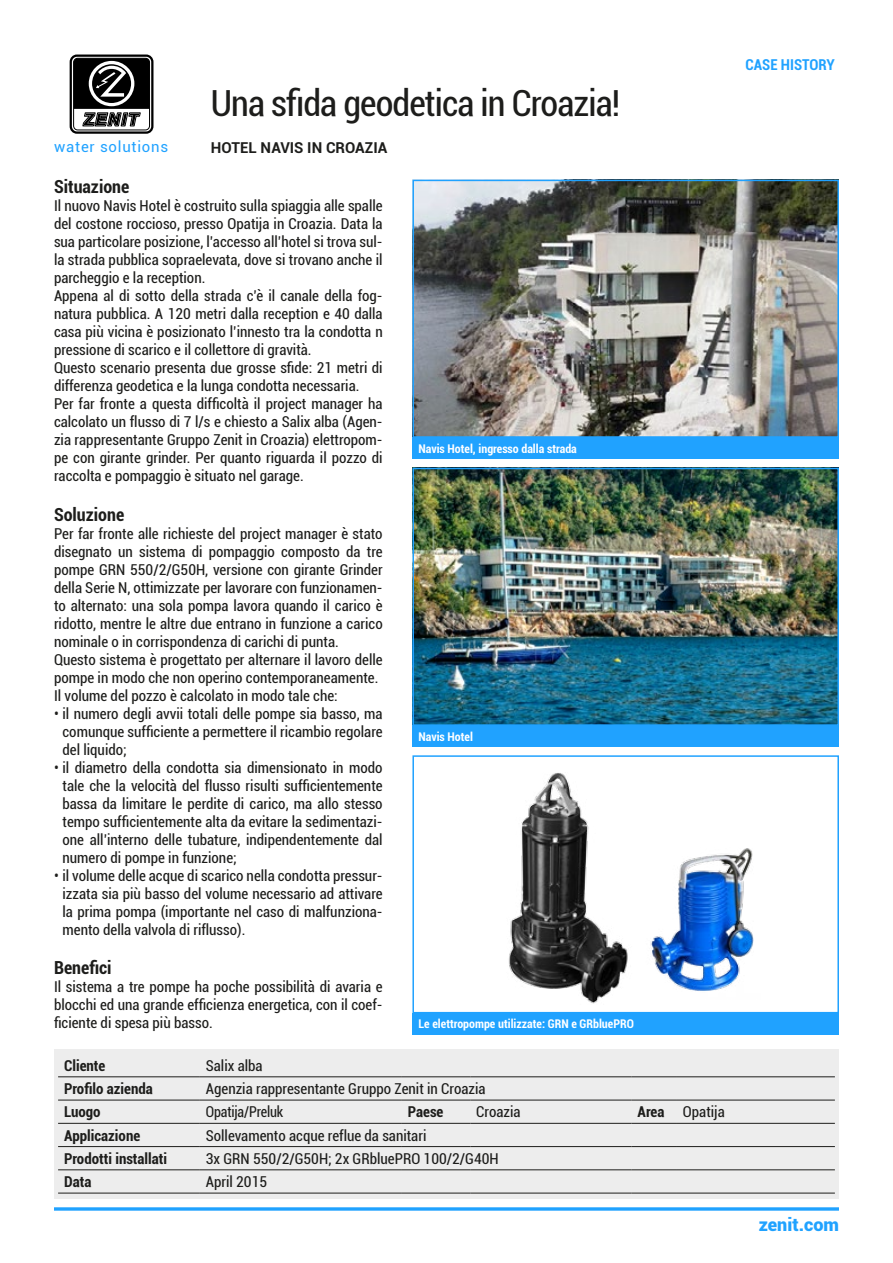
<style>
.page{position:relative;width:893px;height:1263px;background:#fff}
.page>*{position:absolute;margin:0;border:0;box-sizing:border-box;transform-origin:0 0}
.Testo{font:condensed 36px "Roboto";letter-spacing:-.025em;color:#1d1d1b}
.Testo-2{font:700 condensed 18px "Roboto";color:#1d1d1b}
.t1{font:900 18px "Roboto";color:#20a2ff}
.Testo-3{font:condensed 15px/18px "Roboto";color:#1d1d1b;text-align:justify}
.Testo-4{font:700 condensed 15px "Roboto";color:#1d1d1b}
.Testo-5{font:700 15px "Roboto";color:#1d1d1b}
.t2{font:15px "Roboto";letter-spacing:.05em;color:#20a2ff}
.Testo-6{font:condensed 15px "Roboto";color:#1d1d1b;scale:.94 1}
.Titoletto_10_blue{font:700 condensed 15px "Roboto";color:#20a2ff}
.Testo_-_Mini{font:700 condensed 12px "Roboto";color:#fff}
</style>
<div class="page">
<svg style="left:71px;top:56px;width:81px;height:77px"></svg>
<div style="left:70px;top:55px;width:83px;height:79px;border:2px solid #000;border-radius:6px"></div>
<div style="left:73px;top:58px;width:77px;height:72px;border:1px solid #000;border-radius:4px"></div>
<svg style="left:74px;top:58px;width:76px;height:68px"></svg>
<svg style="left:54px;top:1207px;width:785px;height:4px;background:#42b0ff"></svg>
<div style="left:54px;top:1049px;width:785px;height:149px;background:#ededed"></div>
<img style="left:415px;top:471px;width:421px;height:252px">
<div style="left:412px;top:468px;width:427px;height:258px;border:2px solid #20a2ff"></div>
<img style="left:415px;top:183px;width:421px;height:252px">
<div style="left:412px;top:180px;width:427px;height:258px;border:2px solid #20a2ff"></div>
<div style="left:412px;top:755px;width:427px;height:258px;border:2px solid #20a2ff"></div>
<img style="left:509px;top:773px;width:119px;height:231px">
<img style="left:650px;top:848px;width:104px;height:143px">
<hr style="left:58px;top:1076px;width:142px;height:1px;background:#1d1d1b">
<hr style="left:200px;top:1076px;width:202px;height:1px;background:#1d1d1b">
<hr style="left:402px;top:1076px;width:68px;height:1px;background:#1d1d1b">
<hr style="left:470px;top:1076px;width:162px;height:1px;background:#1d1d1b">
<hr style="left:632px;top:1076px;width:45px;height:1px;background:#1d1d1b">
<hr style="left:677px;top:1076px;width:158px;height:1px;background:#1d1d1b">
<hr style="left:58px;top:1100px;width:142px;height:1px;background:#1d1d1b">
<hr style="left:200px;top:1100px;width:202px;height:1px;background:#1d1d1b">
<hr style="left:402px;top:1100px;width:68px;height:1px;background:#1d1d1b">
<hr style="left:470px;top:1100px;width:162px;height:1px;background:#1d1d1b">
<hr style="left:632px;top:1100px;width:45px;height:1px;background:#1d1d1b">
<hr style="left:677px;top:1100px;width:158px;height:1px;background:#1d1d1b">
<hr style="left:58px;top:1123px;width:142px;height:1px;background:#1d1d1b">
<hr style="left:200px;top:1123px;width:202px;height:1px;background:#1d1d1b">
<hr style="left:402px;top:1123px;width:68px;height:1px;background:#1d1d1b">
<hr style="left:470px;top:1123px;width:162px;height:1px;background:#1d1d1b">
<hr style="left:632px;top:1123px;width:45px;height:1px;background:#1d1d1b">
<hr style="left:677px;top:1123px;width:158px;height:1px;background:#1d1d1b">
<hr style="left:58px;top:1146px;width:142px;height:1px;background:#1d1d1b">
<hr style="left:200px;top:1146px;width:202px;height:1px;background:#1d1d1b">
<hr style="left:402px;top:1146px;width:68px;height:1px;background:#1d1d1b">
<hr style="left:470px;top:1146px;width:162px;height:1px;background:#1d1d1b">
<hr style="left:632px;top:1146px;width:45px;height:1px;background:#1d1d1b">
<hr style="left:677px;top:1146px;width:158px;height:1px;background:#1d1d1b">
<hr style="left:58px;top:1169px;width:142px;height:1px;background:#1d1d1b">
<hr style="left:200px;top:1169px;width:202px;height:1px;background:#1d1d1b">
<hr style="left:402px;top:1169px;width:68px;height:1px;background:#1d1d1b">
<hr style="left:470px;top:1169px;width:162px;height:1px;background:#1d1d1b">
<hr style="left:632px;top:1169px;width:45px;height:1px;background:#1d1d1b">
<hr style="left:677px;top:1169px;width:158px;height:1px;background:#1d1d1b">
<hr style="left:58px;top:1193px;width:142px;height:1px;background:#1d1d1b">
<hr style="left:200px;top:1193px;width:202px;height:1px;background:#1d1d1b">
<hr style="left:402px;top:1193px;width:68px;height:1px;background:#1d1d1b">
<hr style="left:470px;top:1193px;width:162px;height:1px;background:#1d1d1b">
<hr style="left:632px;top:1193px;width:45px;height:1px;background:#1d1d1b">
<hr style="left:677px;top:1193px;width:158px;height:1px;background:#1d1d1b">
<div style="left:412px;top:726px;width:427px;height:21px;background:#20a2ff"></div>
<div style="left:412px;top:1013px;width:427px;height:21px;background:#20a2ff"></div>
<div style="left:412px;top:438px;width:427px;height:21px;background:#20a2ff"></div>
<p class="t2" style="left:54px;top:136px;width:115px">water solutions</p>
<p class="Testo" style="left:211px;top:78px;width:411px">Una sfida geodetica in Croazia!</p>
<p class="Testo-5" style="left:211px;top:137px;width:178px">HOTEL NAVIS IN CROAZIA</p>
<p class="Testo-2" style="left:54px;top:174px;width:77px">Situazione</p>
<p class="Testo-3" style="left:54px;top:196px;width:330px">Il nuovo Navis Hotel è costruito sulla spiaggia alle spalle del costone roccioso, presso Opatija in Croazia. Data la sua particolare posizione, l’accesso all’hotel si trova sul&shy;la strada pubblica sopraelevata, dove si trovano anche il parcheggio e la reception.</p>
<p class="Testo-3" style="left:54px;top:286px;width:330px">Appena al di sotto della strada c’è il canale della fog&shy;natura pubblica. A 120 metri dalla reception e 40 dalla casa più vicina è posizionato l’innesto tra la condotta n pressione di scarico e il collettore di gravità.</p>
<p class="Testo-3" style="left:54px;top:358px;width:330px">Questo scenario presenta due grosse sfide: 21 metri di differenza geodetica e la lunga condotta necessaria.</p>
<p class="Testo-3" style="left:54px;top:394px;width:330px">Per far fronte a questa difficoltà il project manager ha calcolato un flusso di 7 l/s e chiesto a Salix alba (Agen&shy;zia rappresentante Gruppo Zenit in Croazia) elettropom&shy;pe con girante grinder. Per quanto riguarda il pozzo di raccolta e pompaggio è situato nel garage.</p>
<p class="Testo-2" style="left:54px;top:502px;width:72px">Soluzione</p>
<p class="Testo-3" style="left:54px;top:524px;width:330px">Per far fronte alle richieste del project manager è stato disegnato un sistema di pompaggio composto da tre pompe GRN 550/2/G50H, versione con girante Grinder della Serie N, ottimizzate per lavorare con funzionamen&shy;to alternato: una sola pompa lavora quando il carico è ridotto, mentre le altre due entrano in funzione a carico nominale o in corrispondenza di carichi di punta.</p>
<p class="Testo-3" style="left:54px;top:650px;width:330px">Questo sistema è progettato per alternare il lavoro delle pompe in modo che non operino contemporaneamente.</p>
<p class="Testo-3" style="left:54px;top:686px;width:285px">Il volume del pozzo è calcolato in modo tale che:</p>
<p class="Testo-3" style="left:63px;top:704px;width:322px;text-indent:-9px">• il numero degli avvii totali delle pompe sia basso, ma comunque sufficiente a permettere il ricambio regolare del liquido;</p>
<p class="Testo-3" style="left:63px;top:758px;width:322px;text-indent:-9px">• il diametro della condotta sia dimensionato in modo tale che la velocità del flusso risulti sufficientemente bassa da limitare le perdite di carico, ma allo stesso tempo sufficientemente alta da evitare la sedimentazi&shy;one all’interno delle tubature, indipendentemente dal numero di pompe in funzione;</p>
<p class="Testo-3" style="left:63px;top:866px;width:322px;text-indent:-9px">• il volume delle acque di scarico nella condotta pressur&shy;izzata sia più basso del volume necessario ad attivare la prima pompa (importante nel caso di malfunziona&shy;mento della valvola di riflusso).</p>
<p class="Testo-2" style="left:54px;top:955px;width:59px">Benefici</p>
<p class="Testo-3" style="left:54px;top:978px;width:330px">Il sistema a tre pompe ha poche possibilità di avaria e blocchi ed una grande efficienza energetica, con il coef&shy;ficiente di spesa più basso.</p>
<p class="Testo_-_Mini" style="left:418px;top:440px;width:160px">Navis Hotel, ingresso dalla strada</p>
<p class="Testo_-_Mini" style="left:418px;top:728px;width:56px">Navis Hotel</p>
<p class="Testo_-_Mini" style="left:418px;top:1016px;width:217px">Le elettropompe utilizzate: GRN e GRbluePRO</p>
<p class="Testo-4" style="left:64px;top:1055px;width:43px">Cliente</p>
<p class="Testo-3" style="left:206px;top:1056px;width:58px">Salix alba</p>
<p class="Testo-4" style="left:64px;top:1078px;width:90px">Profilo azienda</p>
<p class="Testo-3" style="left:206px;top:1079px;width:281px">Agenzia rappresentante Gruppo Zenit in Croazia</p>
<p class="Testo-4" style="left:64px;top:1101px;width:38px">Luogo</p>
<p class="Testo-6" style="left:206px;top:1101px;width:84px">Opatija/Preluk</p>
<p class="Testo-4" style="left:408px;top:1101px;width:37px">Paese</p>
<p class="Testo-3" style="left:476px;top:1102px;width:46px">Croazia</p>
<p class="Testo-4" style="left:638px;top:1101px;width:28px">Area</p>
<p class="Testo-3" style="left:683px;top:1102px;width:43px">Opatija</p>
<p class="Testo-4" style="left:64px;top:1125px;width:78px">Applicazione</p>
<p class="Testo-3" style="left:206px;top:1126px;width:222px">Sollevamento acque reflue da sanitari</p>
<p class="Testo-4" style="left:64px;top:1148px;width:105px">Prodotti installati</p>
<p class="Testo-3" style="left:206px;top:1149px;width:294px">3x GRN 550/2/G50H; 2x GRbluePRO 100/2/G40H</p>
<p class="Testo-4" style="left:64px;top:1171px;width:29px">Data</p>
<p class="Testo-3" style="left:206px;top:1172px;width:63px">April 2015</p>
<p class="Titoletto_10_blue" style="left:746px;top:54px;width:91px">CASE HISTORY</p>
<p class="t1" style="left:759px;top:1212px;width:82px">zenit.com</p>
</div>
